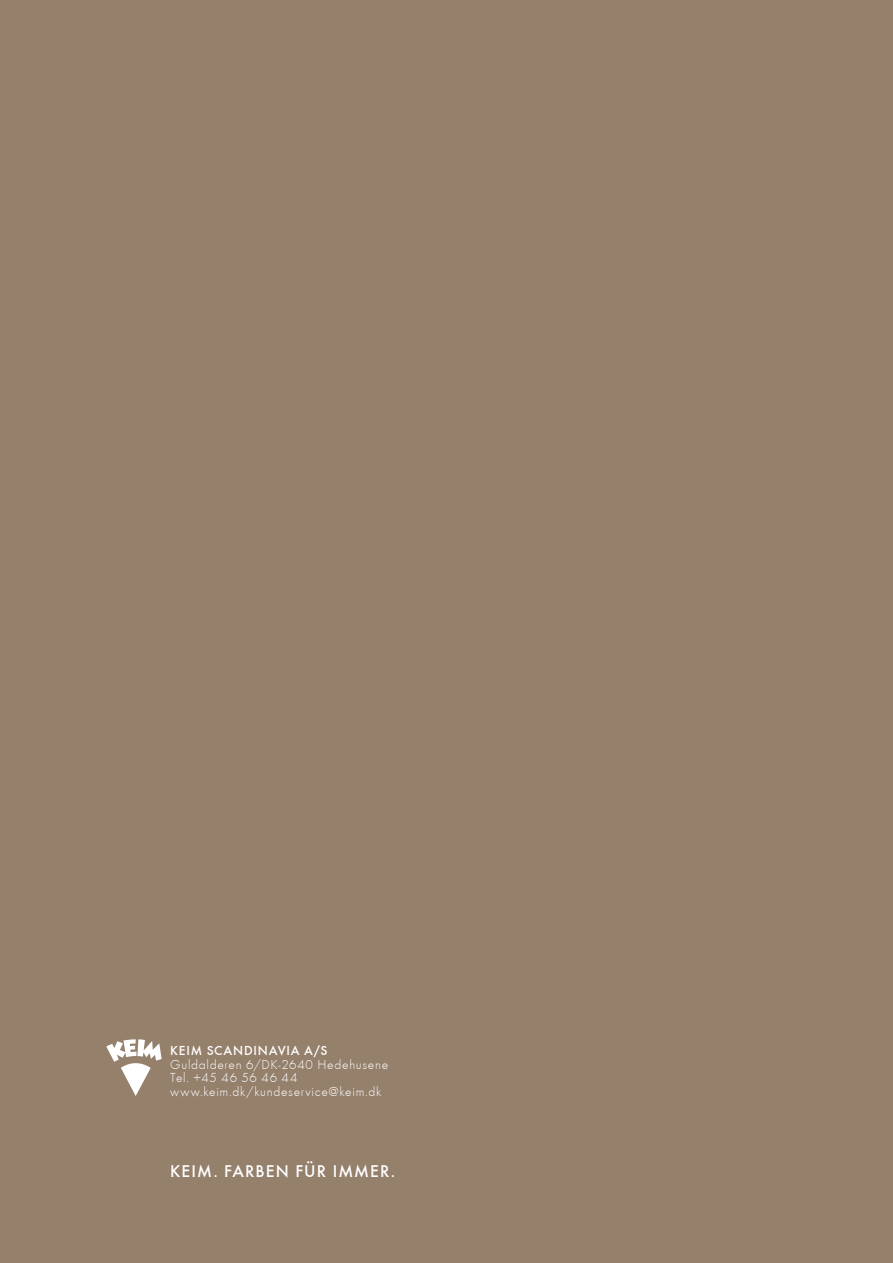
<style>
.page{position:relative;width:893px;height:1263px;background:#95806c}
.page>*{position:absolute;margin:0;border:0;box-sizing:border-box;transform-origin:0 0}
.t1{font:17.55px "Futura T Medium";letter-spacing:.06em;color:#fff}
.t2{font:13.5px/13.5px "Futura T Light";letter-spacing:.05em;color:#fff}
.t3{font:13.5px "Futura T Medium";letter-spacing:.055em;color:#fff}
</style>
<div class="page">
<svg style="left:106px;top:1039px;width:56px;height:57px"></svg>
<p class="t3" style="left:170px;top:1042px;width:159px">KEIM SCANDINAVIA A/S</p>
<p class="t2" style="left:170px;top:1057px;width:219px">Guldalderen 6/DK-2640 Hedehusene<br>Tel. +45 46 56 46 44 www.keim.dk/kundeservice@keim.dk</p>
<p class="t1" style="left:306px;top:1156px;width:10px">¨</p>
<p class="t1" style="left:170px;top:1161px;width:227px">KEIM. FARBEN FÜR IMMER.</p>
</div>
